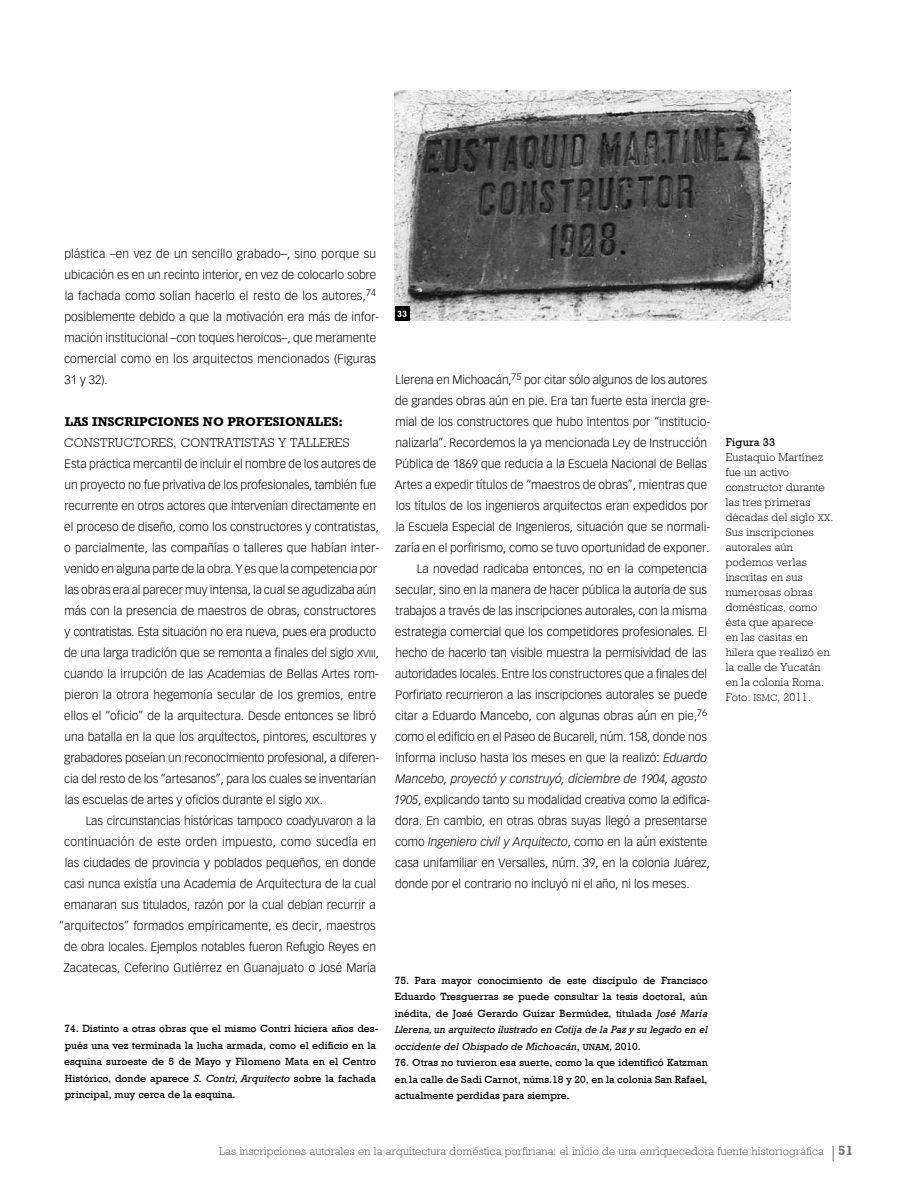
<style>
.page{position:relative;width:918px;height:1188px;background:#fff}
.page>*{position:absolute;margin:0;border:0;box-sizing:border-box;transform-origin:0 0}
.t1{font:300 12.75px "Astute Light S Si";letter-spacing:.015em;color:#000}
.t2{font:700 12.75px "Astute S Si";color:#000}
.t3{font:300 12px/21px "Vectora LT Std";color:#000}
.t4{font:italic 300 12px "Vectora LT Std";color:#000}
.t5{font:300 11.25px/15px "Astute Light S Si";letter-spacing:.015em;color:#000}
.t6{font:300 11.25px "Astute Light S Si";letter-spacing:.01em;color:#58585a}
.t7{font:11.25px "Astute S Si";letter-spacing:.015em;color:#000}
.t8{font:10.5px/16.5px "Astute S Si";color:#000;text-align:justify}
.t9{font:700 9px "Astute S Si";color:#fff}
.s1{font-family:"Vectora LT Std Light SC850";font-weight:400;font-size:10.2px}
.s2{font-style:italic}
.s3{font-family:"Astute S Si SC850";font-size:8.85px}
.s4{font-family:"Astute Light S Si Light SC850";font-weight:400;font-size:9.6px}
.s5{font-family:"Astute S Si";font-weight:700;font-size:13.5px;color:#707172}
</style>
<div class="page">
<svg style="left:832px;top:1146px;width:2px;height:15px"></svg>
<img style="left:395px;top:90px;width:395px;height:231px">
<div style="left:395px;top:306px;width:15px;height:15px;background:#000"></div>
<p class="t3" style="left:64px;top:243px;width:317px">plástica –en vez de un sencillo grabado–, sino porque su ubicación es en un recinto interior, en vez de colocarlo sobre la fachada como solían hacerlo el resto de los autores,<sup>74 </sup>posiblemente debido a que la motivación era más de infor&shy;mación institucional –con toques heroicos–, que meramente comercial como en los arquitectos mencionados (Figuras 31 y 32).</p>
<p class="t2" style="left:65px;top:414px;width:280px">LAS INSCRIPCIONES NO PROFESIONALES:</p>
<p class="t1" style="left:64px;top:435px;width:287px">c onstructores, c ontratistas y talleres</p>
<p class="t3" style="left:64px;top:453px;width:317px">Esta práctica mercantil de incluir el nombre de los autores de un proyecto no fue privativa de los profesionales, también fue recurrente en otros actores que intervenían directamente en el proceso de diseño, como los constructores y contratistas, o parcialmente, las compañías o talleres que habían inter&shy;venido en alguna parte de la obra. Y es que la competencia por las obras era al parecer muy intensa, la cual se agudizaba aún más con la presencia de maestros de obras, constructores y contratistas. Esta situación no era nueva, pues era producto de una larga tradición que se remonta a finales del siglo <span class="s1">XVIII</span>, cuando la irrupción de las Academias de Bellas Artes rom&shy;pieron la otrora hegemonía secular de los gremios, entre ellos el “oficio” de la arquitectura. Desde entonces se libró una batalla en la que los arquitectos, pintores, escultores y grabadores poseían un reconocimiento profesional, a diferen&shy;cia del resto de los “artesanos”, para los cuales se inventarían las escuelas de artes y oficios durante el siglo <span class="s1">XIX</span>.</p>
<p class="t3" style="left:59px;top:810px;width:319px;text-align:right">Las circunstancias históricas tampoco coadyuvaron a la continuación de este orden impuesto, como sucedía en las ciudades de provincia y poblados pequeños, en donde casi nunca existía una Academia de Arquitectura de la cual emanaran sus titulados, razón por la cual debían recurrir a “arquitectos” formados empíricamente, es decir, maestros de obra locales. Ejemplos notables fueron Refugio Reyes en Zacatecas, Ceferino Gutiérrez en Guanajuato o José María</p>
<p class="t8" style="left:64px;top:1020px;width:316px;text-align:left">74. Distinto a otras obras que el mismo Contri hiciera años des&shy;pués una vez terminada la lucha armada, como el edificio en la esquina suroeste de 5 de Mayo y Filomeno Mata en el Centro Histórico, donde aparece <span class="s2">S. Contri, Arquitecto</span> sobre la fachada principal, muy cerca de la esquina.</p>
<p class="t9" style="left:397px;top:309px;width:11px">33</p>
<p class="t3" style="left:396px;top:369px;width:313px">Llerena en Michoacán,<sup>75</sup> por citar sólo algunos de los autores</p>
<p class="t3" style="left:395px;top:390px;width:317px">de grandes obras aún en pie. Era tan fuerte esta inercia gre-</p>
<p class="t3" style="left:395px;top:411px;width:316px">mial de los constructores que hubo intentos por “institucio-</p>
<p class="t3" style="left:395px;top:432px;width:313px">nalizarla”. Recordemos la ya mencionada Ley de Instrucción</p>
<p class="t3" style="left:396px;top:453px;width:313px">Pública de 1869 que reducía a la Escuela Nacional de Bellas</p>
<p class="t3" style="left:395px;top:474px;width:314px">Artes a expedir títulos de “maestros de obras”, mientras que</p>
<p class="t3" style="left:396px;top:495px;width:314px">los títulos de los ingenieros arquitectos eran expedidos por</p>
<p class="t3" style="left:396px;top:516px;width:316px">la Escuela Especial de Ingenieros, situación que se normali-</p>
<p class="t3" style="left:395px;top:537px;width:316px">zaría en el porfirismo, como se tuvo oportunidad de exponer.</p>
<p class="t3" style="left:417px;top:558px;width:292px">La novedad radicaba entonces, no en la competencia</p>
<p class="t3" style="left:395px;top:579px;width:313px">secular, sino en la manera de hacer pública la autoría de sus</p>
<p class="t3" style="left:396px;top:600px;width:313px">trabajos a través de las inscripciones autorales, con la misma</p>
<p class="t3" style="left:395px;top:621px;width:313px">estrategia comercial que los competidores profesionales. El</p>
<p class="t3" style="left:396px;top:642px;width:313px">hecho de hacerlo tan visible muestra la permisividad de las</p>
<p class="t3" style="left:395px;top:663px;width:313px">autoridades locales. Entre los constructores que a finales del</p>
<p class="t3" style="left:396px;top:684px;width:313px">Porfiriato recurrieron a las inscripciones autorales se puede</p>
<p class="t3" style="left:395px;top:705px;width:314px">citar a Eduardo Mancebo, con algunas obras aún en pie,<sup>76</sup></p>
<p class="t3" style="left:395px;top:726px;width:313px">como el edificio en el Paseo de Bucareli, núm. 158, donde nos</p>
<p class="t3" style="left:396px;top:747px;width:313px">informa incluso hasta los meses en que la realizó: <span class="s2">Eduardo</span></p>
<p class="t4" style="left:396px;top:772px;width:313px">Mancebo, proyectó y construyó, diciembre de 1904, agosto</p>
<p class="t3" style="left:394px;top:789px;width:318px"><span class="s2">1905</span>, explicando tanto su modalidad creativa como la edifica-</p>
<p class="t3" style="left:395px;top:810px;width:313px">dora. En cambio, en otras obras suyas llegó a presentarse</p>
<p class="t3" style="left:395px;top:831px;width:314px">como <span class="s2">Ingeniero civil y Arquitecto</span>, como en la aún existente</p>
<p class="t3" style="left:395px;top:852px;width:316px">casa unifamiliar en Versalles, núm. 39, en la colonia Juárez,</p>
<p class="t3" style="left:395px;top:873px;width:296px">donde por el contrario no incluyó ni el año, ni los meses.</p>
<p class="t8" style="left:395px;top:972px;width:315px">75. Para mayor conocimiento de este discípulo de Francisco Eduardo Tresguerras se puede consultar la tesis doctoral, aún inédita, de José Gerardo Guízar Bermúdez, titulada <span class="s2">José María Llerena, un arquitecto ilustrado en Cotija de la Paz y su legado en el occidente del Obispado de Michoacán</span>, <span class="s3">UNAM</span>, 2010.</p>
<p class="t8" style="left:395px;top:1054px;width:314px">76. Otras no tuvieron esa suerte, como la que identificó Katzman en la calle de Sadi Carnot, núms.18 y 20, en la colonia San Rafael, actualmente perdidas para siempre.</p>
<p class="t7" style="left:726px;top:436px;width:51px">Figura 33</p>
<p class="t5" style="left:726px;top:450px;width:109px">Eustaquio Martínez fue un activo constructor durante las tres primeras décadas del siglo <span class="s4">XX</span>.<br>Sus inscripciones autorales aún podemos verlas inscritas en sus numerosas obras domésticas, como ésta que aparece<br>en las casitas en hilera que realizó en la calle de Yucatán en la colonia Roma.<br>Foto: <span class="s4">ISMC</span>, 2011.</p>
<p class="t6" style="left:219px;top:1145px;width:635px">Las inscripciones autorales en la arquitectura doméstica porfiriana: el inicio de una enriquecedora fuente historiográfica <span class="s5">51</span></p>
</div>
